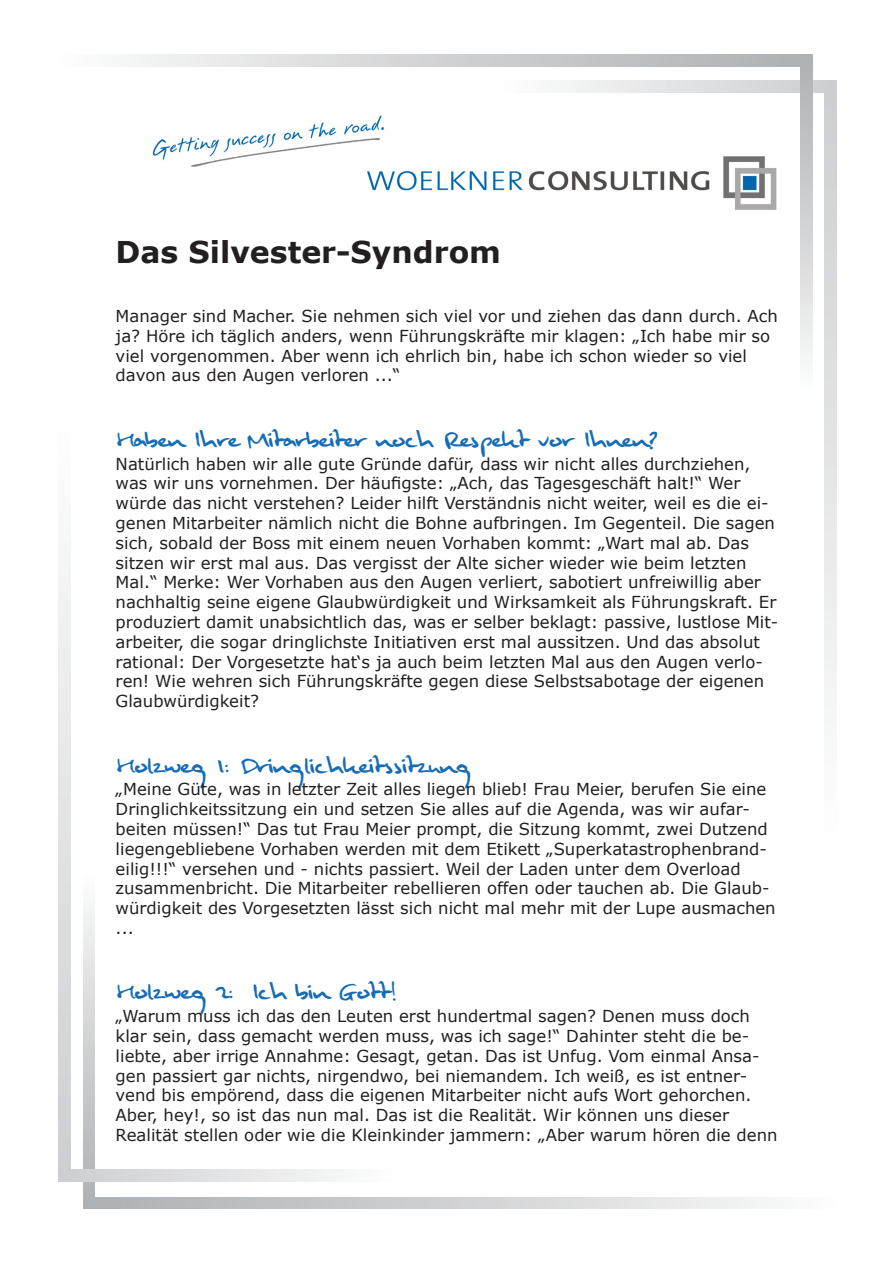
<style>
.page{position:relative;width:893px;height:1263px;background:#fff}
.page>*{position:absolute;margin:0;border:0;box-sizing:border-box;transform-origin:0 0}
.t1{font:700 30px "Verdana";color:#231f20}
.t2{font:24px "Mulderhandwriting";color:#166cb5}
.t3{font:16.5px/19.8px "Verdana";color:#231f20}
</style>
<div class="page">
<svg style="left:825px;top:93px;width:12px;height:615px;background:#e0e1e2"></svg>
<svg style="left:559px;top:81px;width:278px;height:12px;background:#e0e1e2"></svg>
<img style="left:152px;top:115px;width:625px;height:95px">
<svg style="left:130px;top:55px;width:670px;height:12px;background:#d0d1d2"></svg>
<svg style="left:800px;top:55px;width:12px;height:304px;background:#cfd0d1"></svg>
<svg style="left:95px;top:1197px;width:672px;height:12px;background:#cfd1d2"></svg>
<svg style="left:83px;top:906px;width:12px;height:303px;background:#d0d1d3"></svg>
<svg style="left:58px;top:555px;width:12px;height:614px;background:#e0e1e2"></svg>
<svg style="left:58px;top:1169px;width:279px;height:12px;background:#dfe0e2"></svg>
<h1 class="t1" style="left:116px;top:232px;width:387px">Das Silvester-Syndrom</h1>
<p class="t3" style="left:116px;top:305px;width:664px">Manager sind Macher. Sie nehmen sich viel vor und ziehen das dann durch. Ach ja? Höre ich täglich anders, wenn Führungskräfte mir klagen: „Ich habe mir so viel vorgenommen. Aber wenn ich ehrlich bin, habe ich schon wieder so viel davon aus den Augen verloren ...“</p>
<h2 class="t2" style="left:116px;top:427px;width:544px">Haben Ihre Mitarbeiter noch Respekt vor Ihnen?</h2>
<p class="t3" style="left:116px;top:453px;width:664px">Natürlich haben wir alle gute Gründe dafür, dass wir nicht alles durchziehen, was wir uns vornehmen. Der häufigste: „Ach, das Tagesgeschäft halt!“ Wer würde das nicht verstehen? Leider hilft Verständnis nicht weiter, weil es die ei&shy;genen Mitarbeiter nämlich nicht die Bohne aufbringen. Im Gegenteil. Die sagen sich, sobald der Boss mit einem neuen Vorhaben kommt: „Wart mal ab. Das sitzen wir erst mal aus. Das vergisst der Alte sicher wieder wie beim letzten Mal.“ Merke: Wer Vorhaben aus den Augen verliert, sabotiert unfreiwillig aber nachhaltig seine eigene Glaubwürdigkeit und Wirksamkeit als Führungskraft. Er produziert damit unabsichtlich das, was er selber beklagt: passive, lustlose Mit&shy;arbeiter, die sogar dringlichste Initiativen erst mal aussitzen. Und das absolut rational: Der Vorgesetzte hat‘s ja auch beim letzten Mal aus den Augen verlo&shy;ren! Wie wehren sich Führungskräfte gegen diese Selbstsabotage der eigenen Glaubwürdigkeit?</p>
<h2 class="t2" style="left:116px;top:753px;width:357px">Holzweg 1: Dringlichkeitssitzung</h2>
<p class="t3" style="left:116px;top:779px;width:662px">„Meine Güte, was in letzter Zeit alles liegen blieb! Frau Meier, berufen Sie eine Dringlichkeitssitzung ein und setzen Sie alles auf die Agenda, was wir aufar&shy;beiten müssen!“ Das tut Frau Meier prompt, die Sitzung kommt, zwei Dutzend liegengebliebene Vorhaben werden mit dem Etikett „Superkatastrophenbrand&shy;eilig!!!“ versehen und - nichts passiert. Weil der Laden unter dem Overload zusammenbricht. Die Mitarbeiter rebellieren offen oder tauchen ab. Die Glaub&shy;würdigkeit des Vorgesetzten lässt sich nicht mal mehr mit der Lupe ausmachen ...</p>
<h2 class="t2" style="left:116px;top:980px;width:290px">Holzweg 2: „Ich bin Gott!“</h2>
<p class="t3" style="left:116px;top:1006px;width:663px">„Warum muss ich das den Leuten erst hundertmal sagen? Denen muss doch klar sein, dass gemacht werden muss, was ich sage!“ Dahinter steht die be&shy;liebte, aber irrige Annahme: Gesagt, getan. Das ist Unfug. Vom einmal Ansa&shy;gen passiert gar nichts, nirgendwo, bei niemandem. Ich weiß, es ist entner&shy;vend bis empörend, dass die eigenen Mitarbeiter nicht aufs Wort gehorchen.<br>Aber, hey!, so ist das nun mal. Das ist die Realität. Wir können uns dieser Realität stellen oder wie die Kleinkinder jammern: „Aber warum hören die denn</p>
</div>
